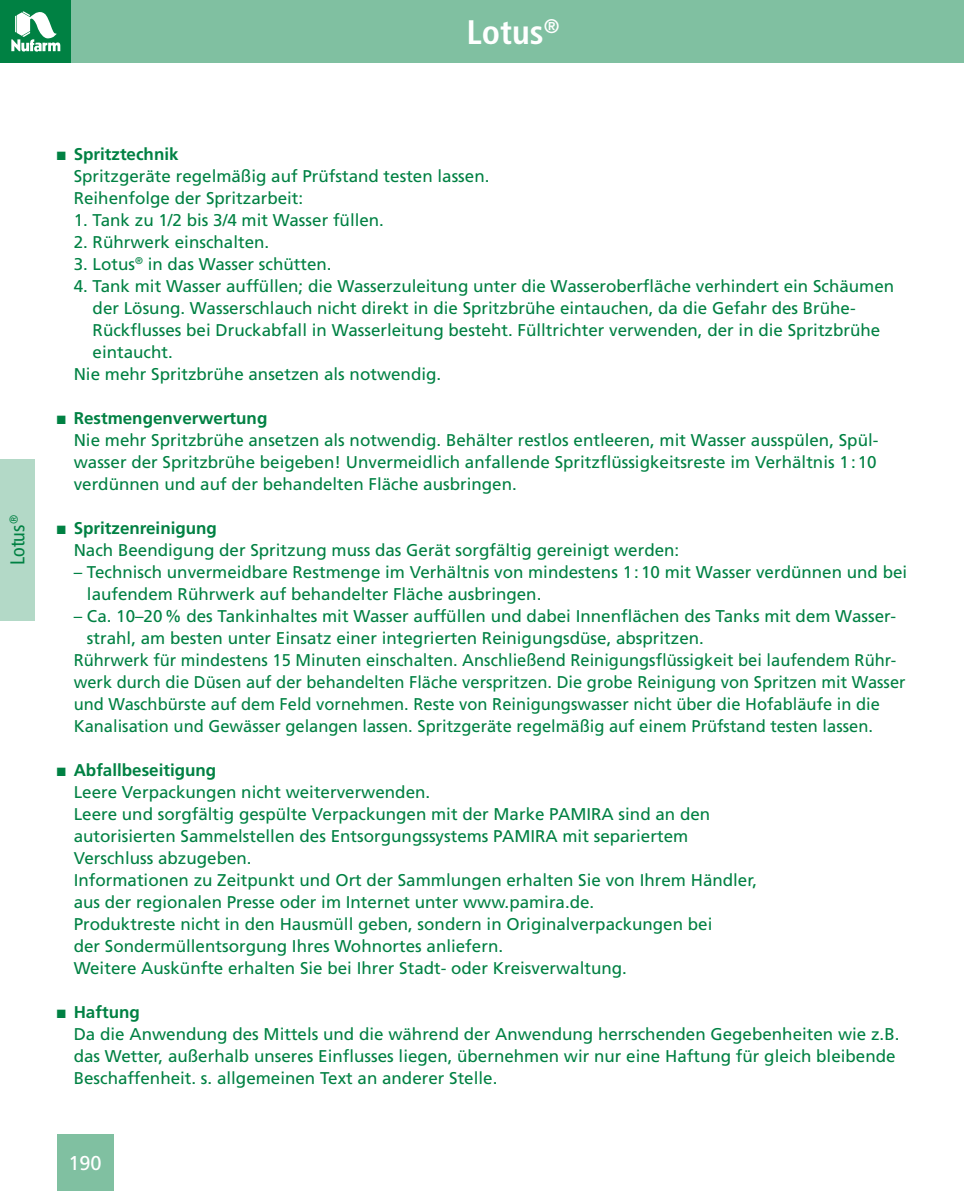
<style>
.page{position:relative;width:964px;height:1191px;background:#fff}
.page>*{position:absolute;margin:0;border:0;box-sizing:border-box;transform-origin:0 0}
.t1{font:700 condensed 34px "Frutiger";color:#fff}
.t2{font:condensed 20px "Frutiger";color:#008143}
.t3{font:20px "Frutiger";color:#fff}
.t4{font:17px/22px "Frutiger";color:#008143}
.s1{font-weight:700}
</style>
<div class="page">
<div style="left:0;top:0;width:964px;height:62px;background:#80c0a1"></div>
<div style="left:0;top:0;width:71px;height:62px;background:#008143"></div>
<svg style="left:11px;top:11px;width:49px;height:41px"></svg>
<div style="left:57px;top:1134px;width:56px;height:57px;background:#80c0a1"></div>
<div style="left:0;top:459px;width:34px;height:162px;background:#b3d9c7"></div>
<h1 class="t1" style="left:467px;top:12px;width:94px">Lotus<sup>®</sup></h1>
<p class="t2" style="left:6px;top:565px;width:52px;rotate:-90deg">Lotus<sup>®</sup></p>
<p class="t4" style="left:74px;top:143px;width:417px;text-indent:-17px">■ <span class="s1">Spritztechnik<br></span>Spritzgeräte regelmäßig auf Prüfstand testen lassen.<br>Reihenfolge der Spritzarbeit:</p>
<p class="t4" style="left:74px;top:209px;width:312px">1. Tank zu 1/2 bis 3/4 mit Wasser füllen.</p>
<p class="t4" style="left:74px;top:231px;width:197px">2. Rührwerk einschalten.</p>
<p class="t4" style="left:74px;top:253px;width:259px">3. Lotus<sup>®</sup> in das Wasser schütten.</p>
<p class="t4" style="left:74px;top:275px;width:822px">4. Tank mit Wasser auffüllen; die Wasserzuleitung unter die Wasseroberfläche verhindert ein Schäumen</p>
<p class="t4" style="left:93px;top:297px;width:764px">der Lösung. Wasserschlauch nicht direkt in die Spritzbrühe eintauchen, da die Gefahr des Brühe-</p>
<p class="t4" style="left:93px;top:319px;width:789px">Rückflusses bei Druckabfall in Wasserleitung besteht. Fülltrichter verwenden, der in die Spritzbrühe</p>
<p class="t4" style="left:93px;top:341px;width:82px">eintaucht.</p>
<p class="t4" style="left:74px;top:363px;width:369px">Nie mehr Spritzbrühe ansetzen als notwendig.</p>
<p class="t4" style="left:74px;top:407px;width:806px;text-indent:-17px">■ <span class="s1">Restmengenverwertung<br></span>Nie mehr Spritzbrühe ansetzen als notwendig. Behälter restlos entleeren, mit Wasser ausspülen, Spül&shy;wasser der Spritzbrühe beigeben! Unvermeidlich anfallende Spritzflüssigkeitsreste im Verhältnis 1:10 verdünnen und auf der behandelten Fläche ausbringen.</p>
<p class="t4" style="left:74px;top:517px;width:607px;text-indent:-17px">■ <span class="s1">Spritzenreinigung<br></span>Nach Beendigung der Spritzung muss das Gerät sorgfältig gereinigt werden:</p>
<p class="t4" style="left:87px;top:561px;width:822px;text-indent:-13px">– Technisch unvermeidbare Restmenge im Verhältnis von mindestens 1:10 mit Wasser verdünnen und bei laufendem Rührwerk auf behandelter Fläche ausbringen.</p>
<p class="t4" style="left:74px;top:605px;width:824px">– Ca. 10–20% des Tankinhaltes mit Wasser auffüllen und dabei Innenflächen des Tanks mit dem Wasser-</p>
<p class="t4" style="left:87px;top:627px;width:618px">strahl, am besten unter Einsatz einer integrierten Reinigungsdüse, abspritzen.</p>
<p class="t4" style="left:74px;top:649px;width:824px">Rührwerk für mindestens 15 Minuten einschalten. Anschließend Reinigungsflüssigkeit bei laufendem Rühr-</p>
<p class="t4" style="left:74px;top:671px;width:833px">werk durch die Düsen auf der behandelten Fläche verspritzen. Die grobe Reinigung von Spritzen mit Wasser</p>
<p class="t4" style="left:74px;top:693px;width:808px">und Waschbürste auf dem Feld vornehmen. Reste von Reinigungswasser nicht über die Hofabläufe in die</p>
<p class="t4" style="left:74px;top:715px;width:801px">Kanalisation und Gewässer gelangen lassen. Spritzgeräte regelmäßig auf einem Prüfstand testen lassen.</p>
<p class="t4" style="left:74px;top:759px;width:685px;text-indent:-17px">■ <span class="s1">Abfallbeseitigung<br></span>Leere Verpackungen nicht weiterverwenden.<br>Leere und sorgfältig gespülte Verpackungen mit der Marke PAMIRA sind an den autorisierten Sammelstellen des Entsorgungssystems PAMIRA mit separiertem Verschluss abzugeben.<br>Informationen zu Zeitpunkt und Ort der Sammlungen erhalten Sie von Ihrem Händler, aus der regionalen Presse oder im Internet unter www.pamira.de.<br>Produktreste nicht in den Hausmüll geben, sondern in Originalverpackungen bei<br>der Sondermüllentsorgung Ihres Wohnortes anliefern.<br>Weitere Auskünfte erhalten Sie bei Ihrer Stadt- oder Kreisverwaltung.</p>
<p class="t4" style="left:74px;top:1001px;width:827px;text-indent:-17px">■ <span class="s1">Haftung<br></span>Da die Anwendung des Mittels und die während der Anwendung herrschenden Gegebenheiten wie z.B. das Wetter, außerhalb unseres Einflusses liegen, übernehmen wir nur eine Haftung für gleich bleibende Beschaffenheit. s. allgemeinen Text an anderer Stelle.</p>
<p class="t3" style="left:68px;top:1151px;width:35px">190</p>
</div>
